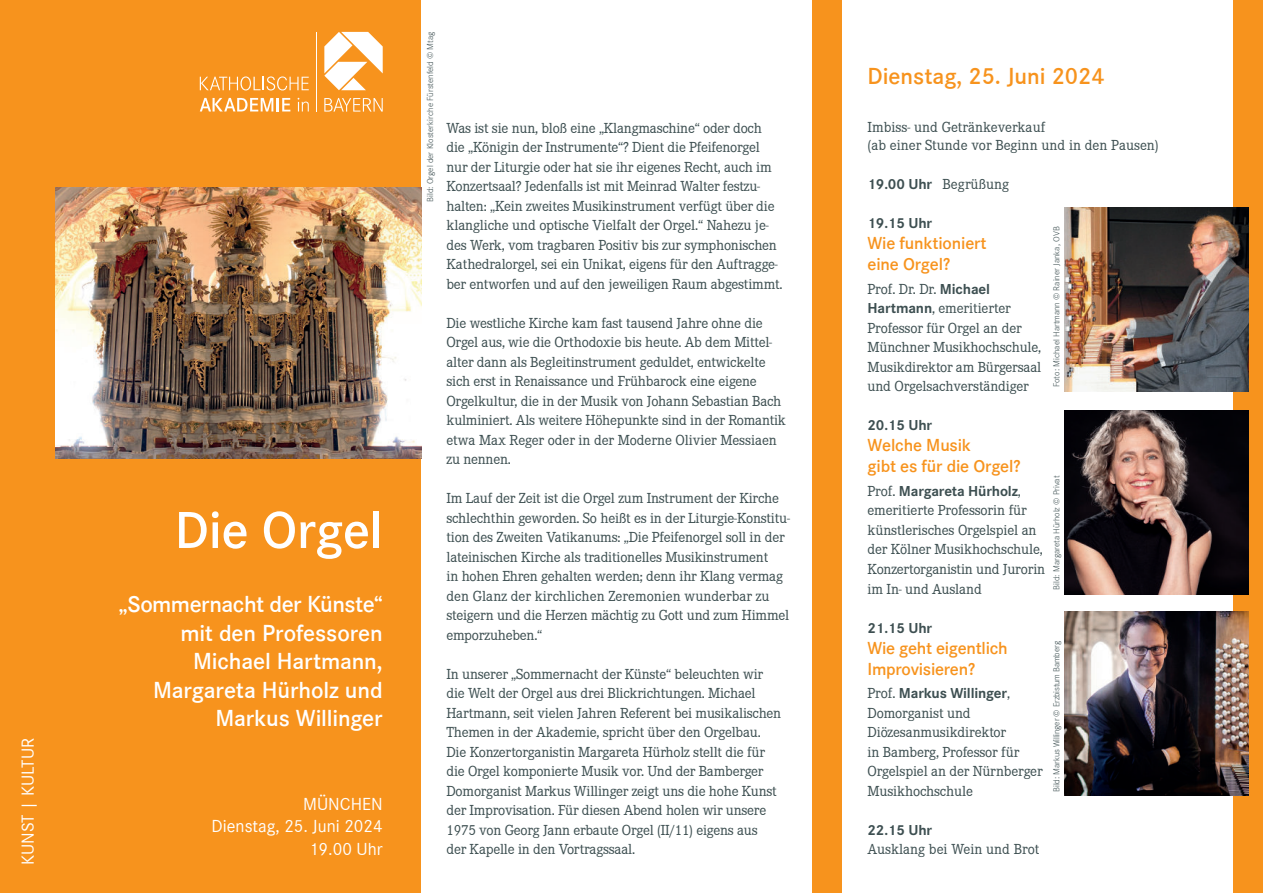
<style>
.page{position:relative;width:1263px;height:893px;background:#fff}
.page>*{position:absolute;margin:0;border:0;box-sizing:border-box;transform-origin:0 0}
.t1{font:600 54px "Corporate S";letter-spacing:-.005em;color:#fff}
.t2{font:600 24px/28.5px "Corporate S";letter-spacing:-.01em;color:#fff;text-align:right}
.t3{font:600 24px "Corporate S";color:#f7931d}
.t4{font:600 18px/21px "Corporate S";letter-spacing:-.01em;color:#f7931d}
.t5{font:18px/22.5px "Corporate S";color:#fff;text-align:right}
.t6{font:15px/19.5px "Corporate E";letter-spacing:-.015em;color:#3d4f51}
.t7{font:700 15px "Corporate S";letter-spacing:-.01em;color:#3d4f51}
.t8{font:300 9px "Corporate S";color:#3d4f51}
.s1{font-family:"Corporate S";font-weight:700}
.s2{font-family:"Corporate E";font-weight:400}
</style>
<div class="page">
<div style="left:0;top:0;width:421px;height:893px;background:#f7931d"></div>
<div style="left:812px;top:0;width:30px;height:893px;background:#f7931d"></div>
<div style="left:1233px;top:0;width:30px;height:893px;background:#f7931d"></div>
<svg style="left:324px;top:32px;width:59px;height:58px"></svg>
<svg style="left:324px;top:98px;width:59px;height:14px"></svg>
<svg style="left:200px;top:98px;width:90px;height:13px"></svg>
<svg style="left:298px;top:98px;width:11px;height:13px"></svg>
<svg style="left:200px;top:76px;width:109px;height:14px"></svg>
<hr style="left:316px;top:32px;width:1px;height:79px;background:#fff">
<img style="left:55px;top:187px;width:366px;height:271px">
<img style="left:1064px;top:410px;width:184px;height:184px">
<img style="left:1064px;top:612px;width:184px;height:184px">
<img style="left:1064px;top:207px;width:184px;height:184px">
<p class="t5" style="left:17px;top:865px;width:129px;rotate:-90deg">KUNST | KULTUR</p>
<h1 class="t1" style="left:175px;top:511px;width:210px">Die Orgel</h1>
<h2 class="t2" style="left:119px;top:592px;width:266px">„Sommernacht der Künste“ mit den Professoren<br>Michael Hartmann,<br>Margareta Hürholz und<br>Markus Willinger</h2>
<p class="t5" style="left:212px;top:793px;width:173px">MÜNCHEN<br>Dienstag, 25. Juni 2024<br>19.00 Uhr</p>
<p class="t8" style="left:427px;top:202px;width:172px;rotate:-90deg">Bild: Orgel der Klosterkirche Fürstenfeld © Mtag</p>
<p class="t6" style="left:446px;top:119px;width:338px">Was ist sie nun, bloß eine „Klangmaschine“ oder doch die „Königin der Instrumente“? Dient die Pfeifenorgel nur der Liturgie oder hat sie ihr eigenes Recht, auch im Konzertsaal? Jedenfalls ist mit Meinrad Walter festzu&shy;halten: „Kein zweites Musikinstrument verfügt über die klangliche und optische Vielfalt der Orgel.“ Nahezu je&shy;des Werk, vom tragbaren Positiv bis zur symphonischen Kathedralorgel, sei ein Unikat, eigens für den Auftragge&shy;ber entworfen und auf den jeweiligen Raum abgestimmt.</p>
<p class="t6" style="left:446px;top:314px;width:341px">Die westliche Kirche kam fast tausend Jahre ohne die Orgel aus, wie die Orthodoxie bis heute. Ab dem Mittel&shy;alter dann als Begleitinstrument geduldet, entwickelte sich erst in Renaissance und Frühbarock eine eigene Orgelkultur, die in der Musik von Johann Sebastian Bach kulminiert. Als weitere Höhepunkte sind in der Romantik etwa Max Reger oder in der Moderne Olivier Messiaen zu nennen.</p>
<p class="t6" style="left:446px;top:490px;width:345px">Im Lauf der Zeit ist die Orgel zum Instrument der Kirche schlechthin geworden. So heißt es in der Liturgie-Konstitu&shy;tion des Zweiten Vatikanums: „Die Pfeifenorgel soll in der lateinischen Kirche als traditionelles Musikinstrument<br>in hohen Ehren gehalten werden; denn ihr Klang vermag den Glanz der kirchlichen Zeremonien wunderbar zu steigern und die Herzen mächtig zu Gott und zum Himmel emporzuheben.“</p>
<p class="t6" style="left:446px;top:665px;width:336px">In unserer „Sommernacht der Künste“ beleuchten wir die Welt der Orgel aus drei Blickrichtungen. Michael Hartmann, seit vielen Jahren Referent bei musikalischen Themen in der Akademie, spricht über den Orgelbau.<br>Die Konzertorganistin Margareta Hürholz stellt die für die Orgel komponierte Musik vor. Und der Bamberger Domorganist Markus Willinger zeigt uns die hohe Kunst der Improvisation. Für diesen Abend holen wir unsere 1975 von Georg Jann erbaute Orgel (II /11) eigens aus der Kapelle in den Vortragssaal.</p>
<h2 class="t3" style="left:867px;top:67px;width:239px">Dienstag, 25. Juni 2024</h2>
<p class="t6" style="left:867px;top:119px;width:293px;line-height:18px">Imbiss- und Getränkeverkauf<br>(ab einer Stunde vor Beginn und in den Pausen)</p>
<p class="t6" style="left:867px;top:176px;width:143px"><span class="s1">19.00 Uhr</span> Begrüßung</p>
<p class="t7" style="left:867px;top:218px;width:66px">19.15 Uhr</p>
<p class="t4" style="left:867px;top:234px;width:120px">Wie funktioniert eine Orgel?</p>
<p class="t6" style="left:867px;top:280px;width:175px">Prof. Dr. Dr. <span class="s1">Michael<br>Hartmann</span>, emeritierter<br>Professor für Orgel an der<br>Münchner Musikhochschule,<br>Musikdirektor am Bürgersaal und Orgelsachverständiger</p>
<p class="t7" style="left:867px;top:420px;width:66px">20.15 Uhr</p>
<p class="t4" style="left:867px;top:436px;width:155px">Welche Musik<br>gibt es für die Orgel?</p>
<p class="t7" style="left:867px;top:486px;width:155px"><span class="s2">Prof.</span> Margareta Hürholz<span class="s2">,</span></p>
<p class="t6" style="left:867px;top:502px;width:179px">emeritierte Professorin für künstlerisches Orgelspiel an der Kölner Musikhochschule,<br>Konzertorganistin und Jurorin im In- und Ausland</p>
<p class="t7" style="left:867px;top:622px;width:66px">21.15 Uhr</p>
<p class="t4" style="left:867px;top:639px;width:142px">Wie geht eigentlich<br>Improvisieren?</p>
<p class="t7" style="left:867px;top:688px;width:144px"><span class="s2">Prof.</span> Markus Willinger<span class="s2">,</span></p>
<p class="t6" style="left:867px;top:704px;width:176px">Domorganist und<br>Diözesanmusikdirektor<br>in Bamberg, Professor für<br>Orgelspiel an der Nürnberger<br>Musikhochschule</p>
<p class="t7" style="left:867px;top:824px;width:66px">22.15 Uhr</p>
<p class="t6" style="left:867px;top:841px;width:173px">Ausklang bei Wein und Brot</p>
<p class="t8" style="left:1053px;top:387px;width:162px;rotate:-90deg">Foto: Michael Hartmann © Rainer Janka, OVB</p>
<p class="t8" style="left:1053px;top:590px;width:116px;rotate:-90deg">Bild: Margareta Hürholz © Privat</p>
<p class="t8" style="left:1053px;top:792px;width:152px;rotate:-90deg">Bild: Markus Willinger © Erzbistum Bamberg</p>
</div>
